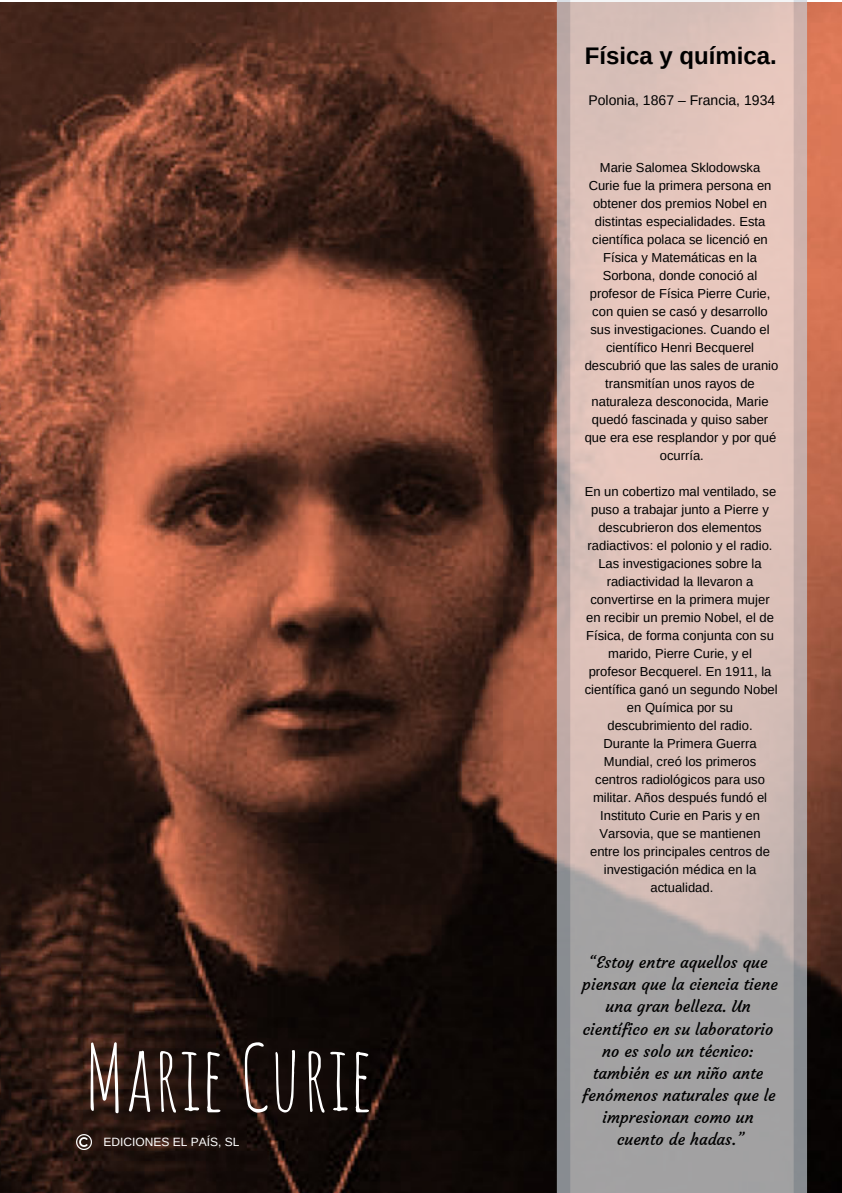
<style>
.page{position:relative;width:842px;height:1193px;background:#fff}
.page>*{position:absolute;margin:0;border:0;box-sizing:border-box;transform-origin:0 0}
.t1{font:90px "Amatic SC";color:#fff}
.t2{font:700 24px "Arimo";color:#000}
.t3{font:16px/22.1px "Courgette";color:#000;text-align:center}
.t4{font:14px "Arimo";color:#000}
.t5{font:13px/18px "Arimo";color:#000;text-align:center}
.t6{font:12px "Arimo";color:#fff}
</style>
<div class="page">
<img style="left:0;top:3px;width:842px;height:1189px">
<svg style="left:557px;top:0;width:250px;height:1192px;background:#ccb7b2"></svg>
<img style="left:77px;top:1133px;width:15px;height:15px">
<h1 class="t1" style="left:84px;top:1019px;width:290px">Marie Curie</h1>
<p class="t6" style="left:104px;top:1135px;width:137px">EDICIONES EL PAÍS, SL</p>
<h2 class="t2" style="left:585px;top:42px;width:193px">Física y química.</h2>
<p class="t4" style="left:588px;top:92px;width:188px">Polonia, 1867 – Francia, 1934</p>
<p class="t5" style="left:585px;top:158px;width:195px">Marie Salomea Sklodowska<br>Curie fue la primera persona en obtener dos premios Nobel en distintas especialidades. Esta científica polaca se licenció en<br>Física y Matemáticas en la<br>Sorbona, donde conoció al profesor de Física Pierre Curie, con quien se casó y desarrollo sus investigaciones. Cuando el científico Henri Becquerel descubrió que las sales de uranio transmitían unos rayos de naturaleza desconocida, Marie quedó fascinada y quiso saber que era ese resplandor y por qué ocurría.</p>
<p class="t5" style="left:585px;top:482px;width:194px">En un cobertizo mal ventilado, se puso a trabajar junto a Pierre y descubrieron dos elementos radiactivos: el polonio y el radio.<br>Las investigaciones sobre la radiactividad la llevaron a convertirse en la primera mujer en recibir un premio Nobel, el de<br>Física, de forma conjunta con su marido, Pierre Curie, y el profesor Becquerel. En 1911, la científica ganó un segundo Nobel en Química por su descubrimiento del radio.<br>Durante la Primera Guerra<br>Mundial, creó los primeros centros radiológicos para uso militar. Años después fundó el<br>Instituto Curie en Paris y en<br>Varsovia, que se mantienen entre los principales centros de investigación médica en la actualidad.</p>
<p class="t3" style="left:582px;top:951px;width:197px">“Estoy entre aquellos que piensan que la ciencia tiene una gran belleza. Un científico en su laboratorio no es solo un técnico: también es un niño ante fenómenos naturales que le impresionan como un cuento de hadas.”</p>
</div>
